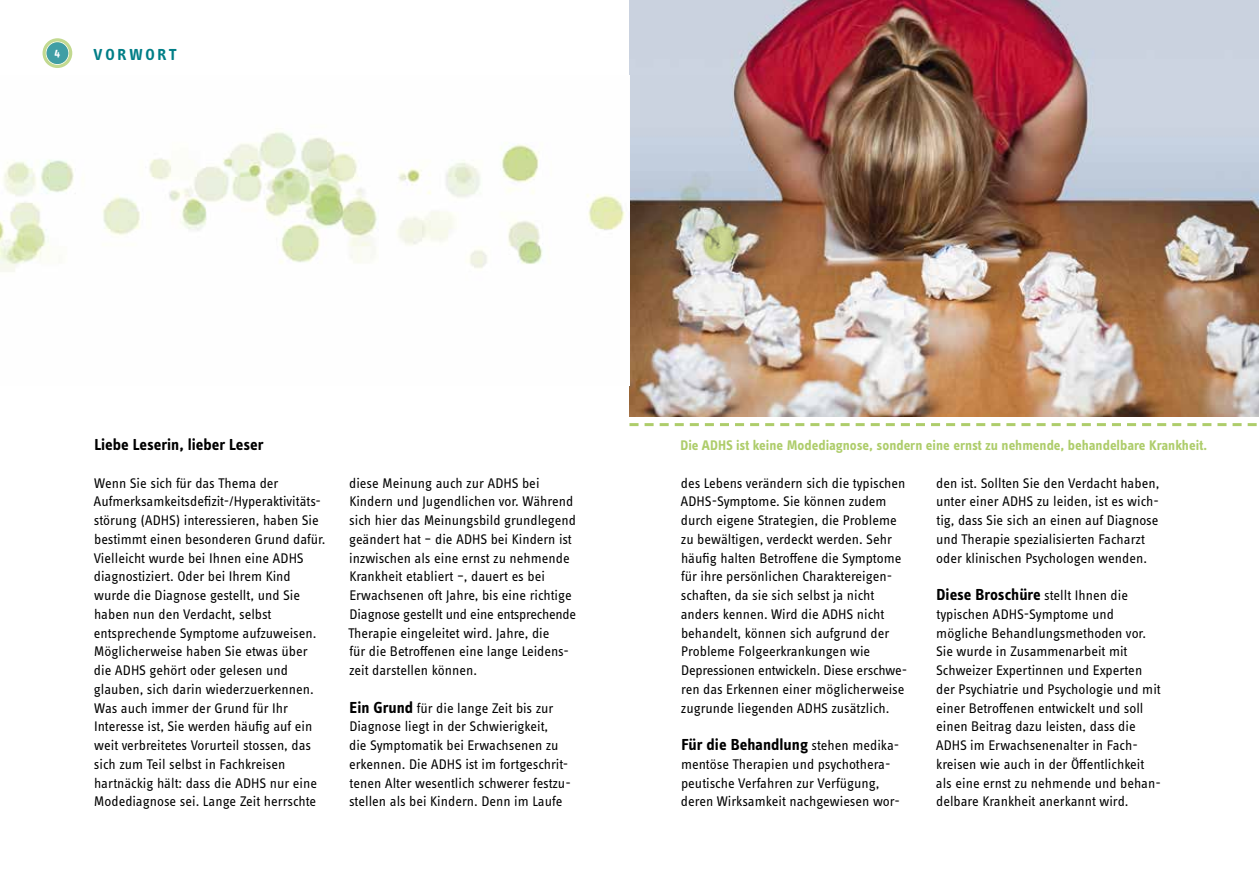
<style>
.page{position:relative;width:1259px;height:893px;background:#fff}
.page>*{position:absolute;margin:0;border:0;box-sizing:border-box;transform-origin:0 0}
.t1{font:700 16.5px "Info OT Text";color:#000}
.t2{font:700 16.5px "Info OT Text";letter-spacing:.17em;color:#007e87}
.t3{font:14.4px/18.8px "Info OT Text";color:#000}
.t4{font:700 14.4px "Info OT Text";color:#aecd6b}
.t5{font:700 11.25px "Info OT Text";color:#fff}
.s1{font-weight:400;font-size:14.4px}
.s2{font-weight:700;font-size:16.5px}
</style>
<div class="page">
<svg style="left:43px;top:38px;width:29px;height:30px"></svg>
<img style="left:629px;top:0;width:630px;height:417px">
<svg style="left:629px;top:423px;width:628px;height:3px"></svg>
<img style="left:0;top:75px;width:757px;height:311px">
<p class="t5" style="left:55px;top:45px;width:7px">4</p>
<p class="t2" style="left:94px;top:44px;width:84px">VORWORT</p>
<p class="t1" style="left:94px;top:434px;width:171px">Liebe Leserin, lieber Leser</p>
<p class="t3" style="left:93px;top:473px;width:233px">Wenn Sie sich für das Thema der Aufmerksamkeitsdefizit-/Hyperaktivitäts&shy;störung (ADHS) interessieren, haben Sie bestimmt einen besonderen Grund dafür.<br>Vielleicht wurde bei Ihnen eine ADHS diagnostiziert. Oder bei Ihrem Kind wurde die Diagnose gestellt, und Sie haben nun den Verdacht, selbst entsprechende Symptome aufzuweisen.<br>Möglicherweise haben Sie etwas über die ADHS gehört oder gelesen und glauben, sich darin wiederzuerkennen.<br>Was auch immer der Grund für Ihr Interesse ist, Sie werden häufig auf ein weit verbreitetes Vorurteil stossen, das sich zum Teil selbst in Fachkreisen hartnäckig hält: dass die ADHS nur eine Modediagnose sei. Lange Zeit herrschte</p>
<p class="t3" style="left:680px;top:473px;width:228px">des Lebens verändern sich die typischen ADHS-Symptome. Sie können zudem durch eigene Strategien, die Probleme zu bewältigen, verdeckt werden. Sehr häufig halten Betroffene die Symptome für ihre persönlichen Charaktereigen&shy;schaften, da sie sich selbst ja nicht anders kennen. Wird die ADHS nicht behandelt, können sich aufgrund der Probleme Folgeerkrankungen wie Depressionen entwickeln. Diese erschwe&shy;ren das Erkennen einer möglicherweise zugrunde liegenden ADHS zusätzlich.</p>
<p class="t4" style="left:680px;top:436px;width:528px">Die ADHS ist keine Modediagnose, sondern eine ernst zu nehmende, behandelbare Krankheit.</p>
<p class="t3" style="left:936px;top:473px;width:225px">den ist. Sollten Sie den Verdacht haben, unter einer ADHS zu leiden, ist es wich&shy;tig, dass Sie sich an einen auf Diagnose und Therapie spezialisierten Facharzt oder klinischen Psychologen wenden.</p>
<p class="t1" style="left:936px;top:584px;width:193px">Diese Broschüre <span class="s1">stellt Ihnen die</span></p>
<p class="t3" style="left:935px;top:604px;width:227px">typischen ADHS-Symptome und mögliche Behandlungsmethoden vor.<br>Sie wurde in Zusammenarbeit mit Schweizer Expertinnen und Experten der Psychiatrie und Psychologie und mit einer Betroffenen entwickelt und soll einen Beitrag dazu leisten, dass die ADHS im Erwachsenenalter in Fach&shy;kreisen wie auch in der Öffentlichkeit als eine ernst zu nehmende und behan&shy;delbare Krankheit anerkannt wird.</p>
<p class="t3" style="left:348px;top:473px;width:229px">diese Meinung auch zur ADHS bei Kindern und Jugendlichen vor. Während sich hier das Meinungsbild grundlegend geändert hat – die ADHS bei Kindern ist inzwischen als eine ernst zu nehmende Krankheit etabliert –, dauert es bei Erwachsenen oft Jahre, bis eine richtige Diagnose gestellt und eine entsprechende Therapie eingeleitet wird. Jahre, die<br>für die Betroffenen eine lange Leidens&shy;zeit darstellen können.</p>
<p class="t3" style="left:349px;top:698px;width:223px"><span class="s2">Ein Grund</span> für die lange Zeit bis zur Diagnose liegt in der Schwierigkeit,<br>die Symptomatik bei Erwachsenen zu erkennen. Die ADHS ist im fortgeschrit&shy;tenen Alter wesentlich schwerer festzu&shy;stellen als bei Kindern. Denn im Laufe</p>
<p class="t1" style="left:681px;top:734px;width:219px">Für die Behandlung <span class="s1">stehen medika-</span></p>
<p class="t3" style="left:681px;top:754px;width:220px">mentöse Therapien und psychothera&shy;peutische Verfahren zur Verfügung, deren Wirksamkeit nachgewiesen wor-</p>
</div>
